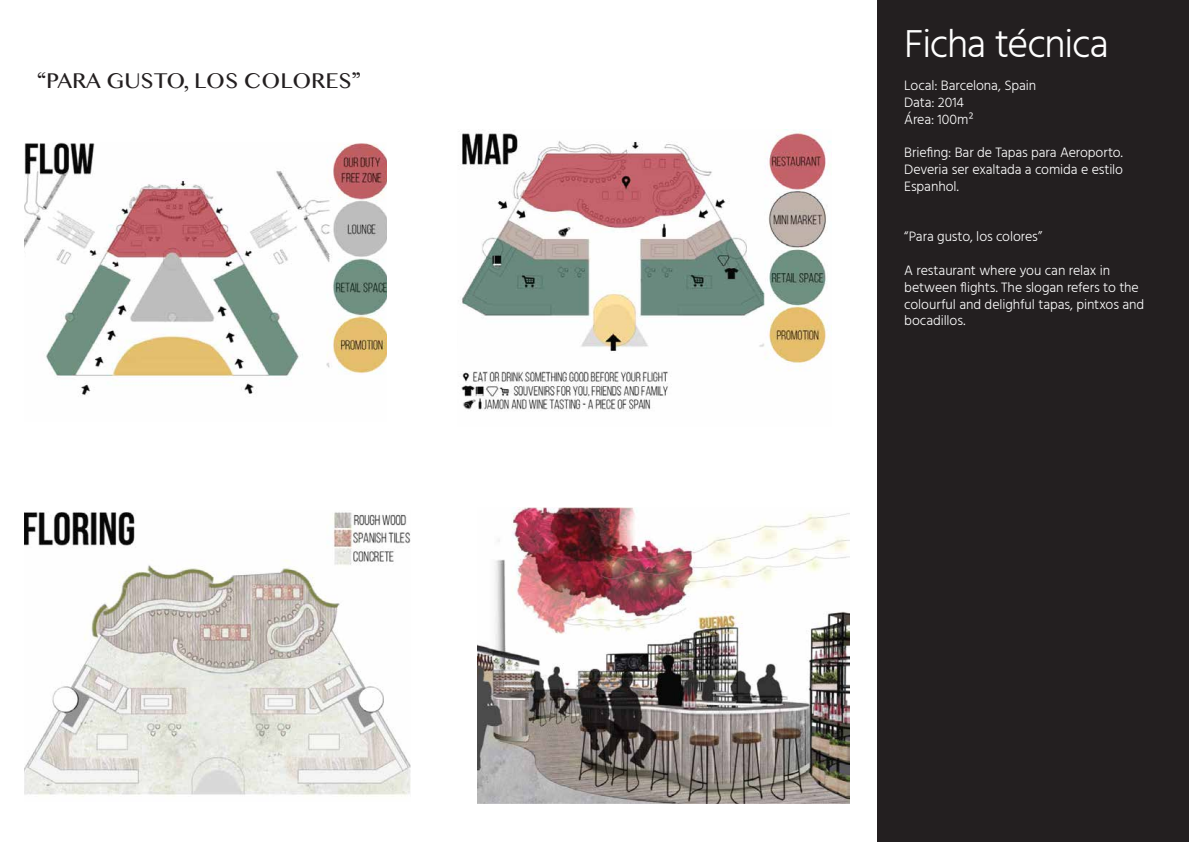
<style>
.page{position:relative;width:1191px;height:842px;background:#fff}
.page>*{position:absolute;margin:0;border:0;box-sizing:border-box;transform-origin:0 0}
.t1{font:300 40px "Hind";letter-spacing:-.035em;color:#fff}
.t2{font:22.7px "Oriya MN";color:#231f20}
.t3{font:300 14px/16.8px "Hind";letter-spacing:-.01em;color:#fff}
</style>
<div class="page">
<img style="left:477px;top:508px;width:372px;height:296px">
<div style="left:876px;top:0;width:312px;height:842px;background:#231f20"></div>
<img style="left:459px;top:131px;width:372px;height:280px">
<img style="left:25px;top:142px;width:361px;height:254px">
<img style="left:25px;top:512px;width:385px;height:285px">
<h2 class="t2" style="left:37px;top:69px;width:325px">“PARA GUSTO, LOS COLORES”</h2>
<h1 class="t1" style="left:904px;top:17px;width:206px">Ficha técnica</h1>
<p class="t3" style="left:904px;top:78px;width:133px">Local: Barcelona, Spain<br>Data: 2014<br>Área: 100m²</p>
<p class="t3" style="left:904px;top:145px;width:220px;text-align:justify">Briefing: Bar de Tapas para Aeroporto.<br>Deveria ser exaltada a comida e estilo Espanhol.</p>
<p class="t3" style="left:904px;top:229px;width:139px">“Para gusto, los colores”</p>
<p class="t3" style="left:904px;top:263px;width:241px">A restaurant where you can relax in between flights. The slogan refers to the colourful and delighful tapas, pintxos and bocadillos.</p>
</div>
